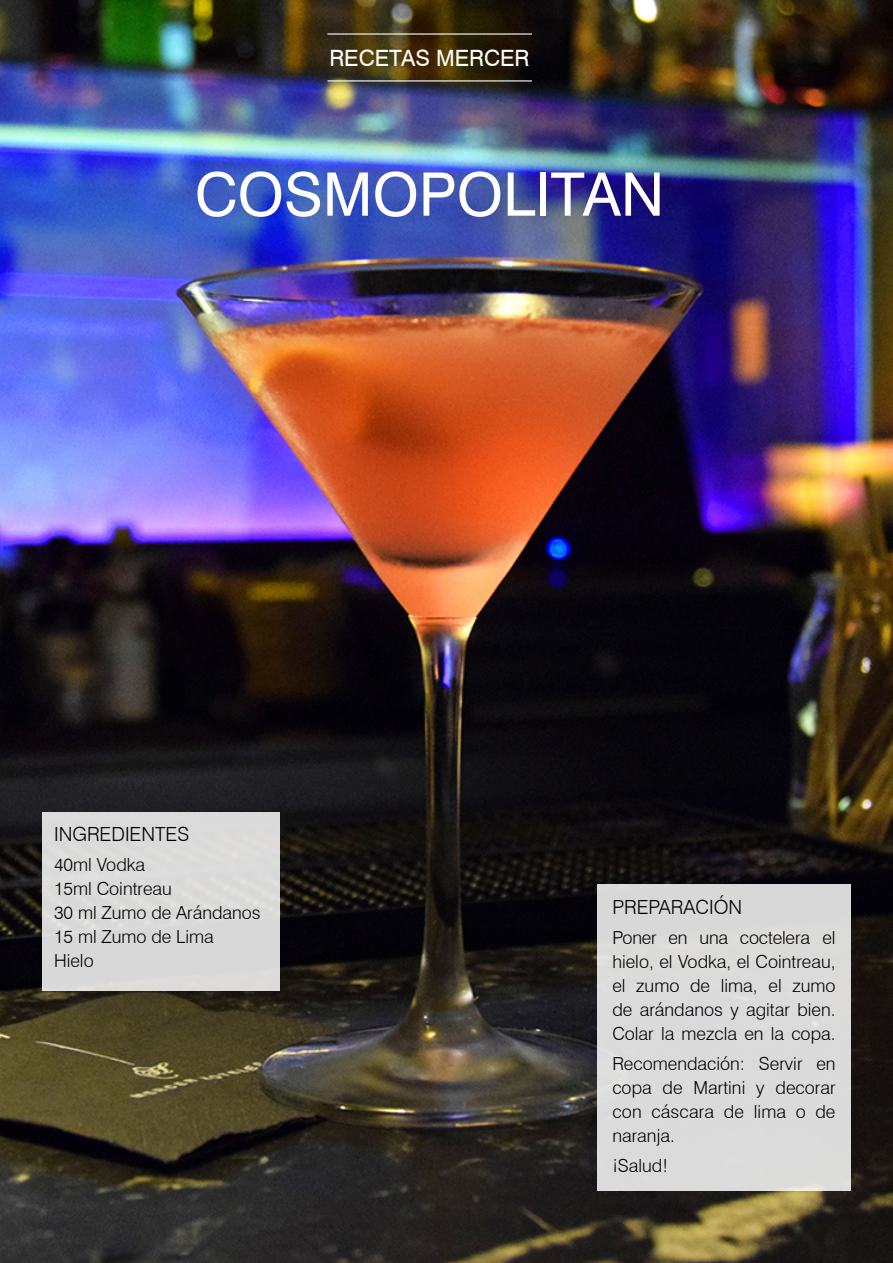
<style>
.page{position:relative;width:893px;height:1263px;background:#fff}
.page>*{position:absolute;margin:0;border:0;box-sizing:border-box;transform-origin:0 0}
.t1{font:60px "Swiss 721 BT";color:#fff}
.t2{font:22.5px "Swiss 721 BT";color:#fff}
.t3{font:300 19.5px "Swiss 721 BT";color:#000}
.t4{font:300 18px/24px "Swiss 721 BT";color:#000;text-align:justify}
</style>
<div class="page">
<img style="left:0;top:0;width:893px;height:1263px">
<div style="left:43px;top:812px;width:237px;height:179px;background:#dadada"></div>
<div style="left:597px;top:884px;width:253px;height:307px;background:#dbdbdb"></div>
<hr style="left:327px;top:33px;width:205px;height:2px;background:#fff">
<hr style="left:327px;top:80px;width:205px;height:1px;background:#fff">
<p class="t2" style="left:329px;top:44px;width:202px">RECETAS MERCER</p>
<h1 class="t1" style="left:195px;top:158px;width:471px">COSMOPOLITAN</h1>
<p class="t3" style="left:54px;top:822px;width:137px">INGREDIENTES</p>
<p class="t4" style="left:54px;top:852px;width:208px;text-align:left">40ml Vodka<br>15ml Cointreau<br>30 ml Zumo de Arándanos<br>15 ml Zumo de Lima<br>Hielo</p>
<p class="t3" style="left:612px;top:895px;width:131px">PREPARACIÓN</p>
<p class="t4" style="left:612px;top:925px;width:225px">Poner en una coctelera el hielo, el Vodka, el Cointreau, el zumo de lima, el zumo de arándanos y agitar bien.<br>Colar la mezcla en la copa.</p>
<p class="t4" style="left:612px;top:1051px;width:225px">Recomendación: Servir en copa de Martini y decorar con cáscara de lima o de naranja.</p>
<p class="t4" style="left:612px;top:1153px;width:57px">¡Salud!</p>
</div>
